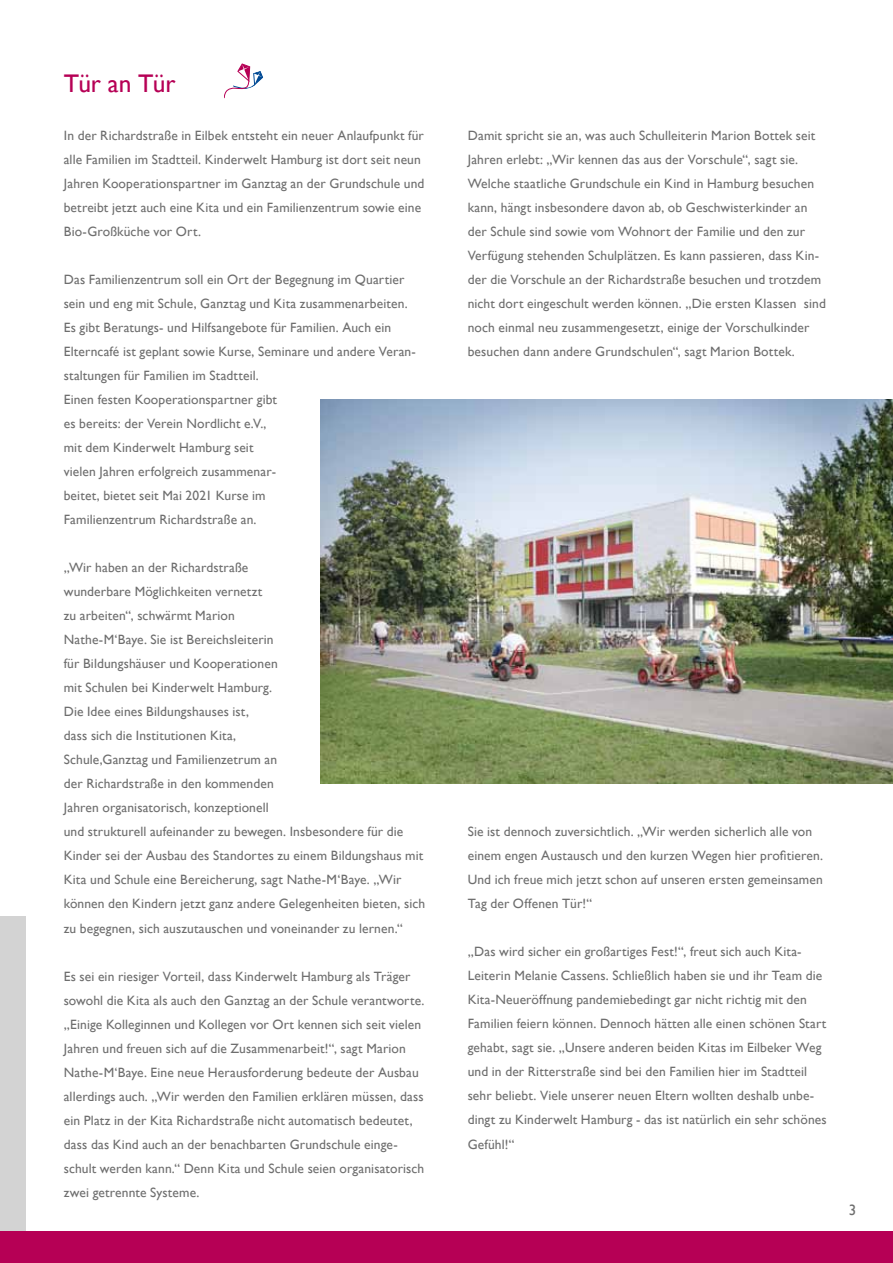
<style>
.page{position:relative;width:893px;height:1263px;background:#fff}
.page>*{position:absolute;margin:0;border:0;box-sizing:border-box;transform-origin:0 0}
.t1{font:25.5px "Gill Sans";letter-spacing:-.01em;color:#b60055}
.t2{font:15px "Gill Sans";color:#6e6e6e}
.t3{font:13.5px/24px "Gill Sans";letter-spacing:.01em;color:#6e6e6e}
</style>
<div class="page">
<div style="left:0;top:916px;width:26px;height:347px;background:#d3d3d3"></div>
<div style="left:0;top:1231px;width:893px;height:32px;background:#b60055"></div>
<img style="left:320px;top:400px;width:573px;height:384px">
<svg style="left:224px;top:64px;width:39px;height:34px"></svg>
<h1 class="t1" style="left:64px;top:69px;width:113px">Tür an Tür</h1>
<p class="t3" style="left:64px;top:124px;width:362px">In der Richardstraße in Eilbek entsteht ein neuer Anlaufpunkt für alle Familien im Stadtteil. Kinderwelt Hamburg ist dort seit neun Jahren Kooperationspartner im Ganztag an der Grundschule und betreibt jetzt auch eine Kita und ein Familienzentrum sowie eine Bio-Großküche vor Ort.</p>
<p class="t3" style="left:64px;top:268px;width:354px">Das Familienzentrum soll ein Ort der Begegnung im Quartier sein und eng mit Schule, Ganztag und Kita zusammenarbeiten.<br>Es gibt Beratungs- und Hilfsangebote für Familien. Auch ein Elterncafé ist geplant sowie Kurse, Seminare und andere Veran&shy;staltungen für Familien im Stadtteil.<br>Einen festen Kooperationspartner gibt<br>es bereits: der Verein Nordlicht e.V.,<br>mit dem Kinderwelt Hamburg seit<br>vielen Jahren erfolgreich zusammenar-<br>beitet, bietet seit Mai 2021 Kurse im<br>Familienzentrum Richardstraße an.</p>
<p class="t3" style="left:64px;top:556px;width:363px">„Wir haben an der Richardstraße<br>wunderbare Möglichkeiten vernetzt<br>zu arbeiten“, schwärmt Marion<br>Nathe-M‘Baye. Sie ist Bereichsleiterin<br>für Bildungshäuser und Kooperationen<br>mit Schulen bei Kinderwelt Hamburg.<br>Die Idee eines Bildungshauses ist,<br>dass sich die Institutionen Kita,<br>Schule,Ganztag und Familienzetrum an<br>der Richardstraße in den kommenden<br>Jahren organisatorisch, konzeptionell<br>und strukturell aufeinander zu bewegen. Insbesondere für die Kinder sei der Ausbau des Standortes zu einem Bildungshaus mit Kita und Schule eine Bereicherung, sagt Nathe-M‘Baye. „Wir können den Kindern jetzt ganz andere Gelegenheiten bieten, sich zu begegnen, sich auszutauschen und voneinander zu lernen.“</p>
<p class="t3" style="left:64px;top:964px;width:362px">Es sei ein riesiger Vorteil, dass Kinderwelt Hamburg als Träger sowohl die Kita als auch den Ganztag an der Schule verantworte. „Einige Kolleginnen und Kollegen vor Ort kennen sich seit vielen Jahren und freuen sich auf die Zusammenarbeit!“, sagt Marion Nathe-M‘Baye. Eine neue Herausforderung bedeute der Ausbau allerdings auch. „Wir werden den Familien erklären müssen, dass ein Platz in der Kita Richardstraße nicht automatisch bedeutet, dass das Kind auch an der benachbarten Grundschule einge&shy;schult werden kann.“ Denn Kita und Schule seien organisatorisch zwei getrennte Systeme.</p>
<p class="t3" style="left:468px;top:124px;width:360px">Damit spricht sie an, was auch Schulleiterin Marion Bottek seit Jahren erlebt: „Wir kennen das aus der Vorschule“, sagt sie.<br>Welche staatliche Grundschule ein Kind in Hamburg besuchen kann, hängt insbesondere davon ab, ob Geschwisterkinder an der Schule sind sowie vom Wohnort der Familie und den zur Verfügung stehenden Schulplätzen. Es kann passieren, dass Kin&shy;der die Vorschule an der Richardstraße besuchen und trotzdem nicht dort eingeschult werden können. „Die ersten Klassen sind noch einmal neu zusammengesetzt, einige der Vorschulkinder besuchen dann andere Grundschulen“, sagt Marion Bottek.</p>
<p class="t3" style="left:468px;top:820px;width:357px">Sie ist dennoch zuversichtlich. „Wir werden sicherlich alle von einem engen Austausch und den kurzen Wegen hier profitieren.<br>Und ich freue mich jetzt schon auf unseren ersten gemeinsamen Tag der Offenen Tür!“</p>
<p class="t3" style="left:468px;top:940px;width:360px">„Das wird sicher ein großartiges Fest!“, freut sich auch Kita-Leiterin Melanie Cassens. Schließlich haben sie und ihr Team die Kita-Neueröffnung pandemiebedingt gar nicht richtig mit den Familien feiern können. Dennoch hätten alle einen schönen Start gehabt, sagt sie. „Unsere anderen beiden Kitas im Eilbeker Weg und in der Ritterstraße sind bei den Familien hier im Stadtteil sehr beliebt. Viele unserer neuen Eltern wollten deshalb unbe&shy;dingt zu Kinderwelt Hamburg - das ist natürlich ein sehr schönes Gefühl!“</p>
<p class="t2" style="left:849px;top:1201px;width:9px">3</p>
</div>
